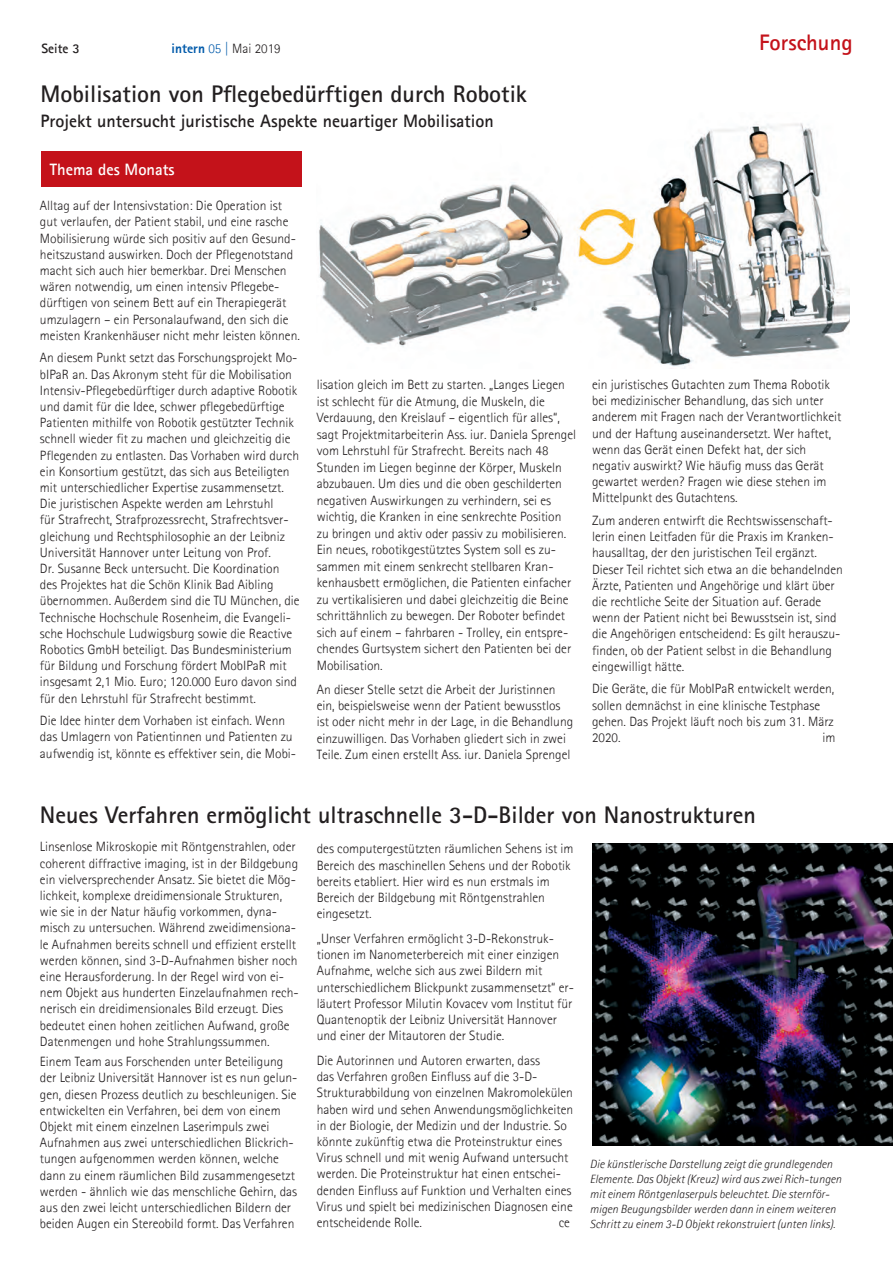
<style>
.page{position:relative;width:893px;height:1263px;background:#fff}
.page>*{position:absolute;margin:0;border:0;box-sizing:border-box;transform-origin:0 0}
.t1{font:700 24px "Rotis Sans Serif Std";color:#231f20}
.t2{font:700 22.5px "Agfa Rotis Sans Serif";color:#c4121a}
.t3{font:700 18px "Agfa Rotis Sans Serif";color:#231f20}
.t4{font:700 16.5px "Agfa Rotis Sans Serif";color:#fff}
.t5{font:300 13.5px/16.2px "Agfa Rotis Sans Serif";color:#231f20}
.t6{font:700 13.5px "Agfa Rotis Sans Serif";color:#231f20}
.t7{font:italic 300 12px/15px "Agfa Rotis Sans Serif";color:#231f20}
.s1{font-weight:800;color:#015aaa}
.s2{color:#015aaa}
</style>
<div class="page">
<img style="left:319px;top:123px;width:531px;height:246px">
<div style="left:38px;top:82px;width:492px;height:52px;background:#fff"></div>
<div style="left:41px;top:152px;width:261px;height:35px;background:#c4121a"></div>
<img style="left:592px;top:844px;width:301px;height:302px">
<p class="t6" style="left:41px;top:40px;width:40px">Seite 3</p>
<p class="t5" style="left:172px;top:40px;width:111px"><span class="s1">intern</span> <span class="s2">05 |</span> Mai 2019</p>
<h2 class="t2" style="left:759px;top:28px;width:95px">Forschung</h2>
<h1 class="t1" style="left:40px;top:79px;width:488px">Mobilisation von Pflegebedürftigen durch Robotik</h1>
<h3 class="t3" style="left:40px;top:110px;width:455px">Projekt untersucht juristische Aspekte neuartiger Mobilisation</h3>
<p class="t4" style="left:50px;top:159px;width:126px">Thema des Monats</p>
<p class="t5" style="left:40px;top:197px;width:261px">Alltag auf der Intensivstation: Die Operation ist gut verlaufen, der Patient stabil, und eine rasche Mobilisierung würde sich positiv auf den Gesund&shy;heitszustand auswirken. Doch der Pflegenotstand macht sich auch hier bemerkbar. Drei Menschen wären notwendig, um einen intensiv Pflegebe&shy;dürftigen von seinem Bett auf ein Therapiegerät umzulagern – ein Personalaufwand, den sich die meisten Krankenhäuser nicht mehr leisten können.</p>
<p class="t5" style="left:40px;top:349px;width:261px">An diesem Punkt setzt das Forschungsprojekt Mo&shy;bIPaR an. Das Akronym steht für die Mobilisation Intensiv-Pflegebedürftiger durch adaptive Robotik und damit für die Idee, schwer pflegebedürftige Patienten mithilfe von Robotik gestützter Technik schnell wieder fit zu machen und gleichzeitig die Pflegenden zu entlasten. Das Vorhaben wird durch ein Konsortium gestützt, das sich aus Beteiligten mit unterschiedlicher Expertise zusammensetzt.<br>Die juristischen Aspekte werden am Lehrstuhl<br>für Strafrecht, Strafprozessrecht, Strafrechtsver&shy;gleichung und Rechtsphilosophie an der Leibniz Universität Hannover unter Leitung von Prof.<br>Dr. Susanne Beck untersucht. Die Koordination des Projektes hat die Schön Klinik Bad Aibling übernommen. Außerdem sind die TU München, die Technische Hochschule Rosenheim, die Evangeli&shy;sche Hochschule Ludwigsburg sowie die Reactive Robotics GmbH beteiligt. Das Bundesministerium für Bildung und Forschung fördert MobIPaR mit insgesamt 2,1 Mio. Euro; 120.000 Euro davon sind für den Lehrstuhl für Strafrecht bestimmt.</p>
<p class="t5" style="left:40px;top:712px;width:258px">Die Idee hinter dem Vorhaben ist einfach. Wenn das Umlagern von Patientinnen und Patienten zu aufwendig ist, könnte es effektiver sein, die Mobi-</p>
<p class="t5" style="left:317px;top:376px;width:261px">lisation gleich im Bett zu starten. „Langes Liegen ist schlecht für die Atmung, die Muskeln, die Verdauung, den Kreislauf – eigentlich für alles“, sagt Projektmitarbeiterin Ass. iur. Daniela Sprengel vom Lehrstuhl für Strafrecht. Bereits nach 48<br>Stunden im Liegen beginne der Körper, Muskeln abzubauen. Um dies und die oben geschilderten negativen Auswirkungen zu verhindern, sei es wichtig, die Kranken in eine senkrechte Position zu bringen und aktiv oder passiv zu mobilisieren.<br>Ein neues, robotikgestütztes System soll es zu&shy;sammen mit einem senkrecht stellbaren Kran&shy;kenhausbett ermöglichen, die Patienten einfacher zu vertikalisieren und dabei gleichzeitig die Beine schrittähnlich zu bewegen. Der Roboter befindet sich auf einem – fahrbaren - Trolley, ein entspre&shy;chendes Gurtsystem sichert den Patienten bei der Mobilisation.</p>
<p class="t5" style="left:317px;top:681px;width:258px">An dieser Stelle setzt die Arbeit der Juristinnen ein, beispielsweise wenn der Patient bewusstlos ist oder nicht mehr in der Lage, in die Behandlung einzuwilligen. Das Vorhaben gliedert sich in zwei Teile. Zum einen erstellt Ass. iur. Daniela Sprengel</p>
<p class="t5" style="left:592px;top:376px;width:251px">ein juristisches Gutachten zum Thema Robotik bei medizinischer Behandlung, das sich unter anderem mit Fragen nach der Verantwortlichkeit und der Haftung auseinandersetzt. Wer haftet, wenn das Gerät einen Defekt hat, der sich negativ auswirkt? Wie häufig muss das Gerät gewartet werden? Fragen wie diese stehen im Mittelpunkt des Gutachtens.</p>
<p class="t5" style="left:592px;top:512px;width:252px">Zum anderen entwirft die Rechtswissenschaft&shy;lerin einen Leitfaden für die Praxis im Kranken&shy;hausalltag, der den juristischen Teil ergänzt.<br>Dieser Teil richtet sich etwa an die behandelnden Ärzte, Patienten und Angehörige und klärt über die rechtliche Seite der Situation auf. Gerade wenn der Patient nicht bei Bewusstsein ist, sind die Angehörigen entscheidend: Es gilt herauszu&shy;finden, ob der Patient selbst in die Behandlung eingewilligt hätte.</p>
<p class="t5" style="left:592px;top:680px;width:244px">Die Geräte, die für MobIPaR entwickelt werden, sollen demnächst in eine klinische Testphase gehen. Das Projekt läuft noch bis zum 31. März 2020.</p>
<p class="t5" style="left:822px;top:729px;width:15px">im</p>
<h1 class="t1" style="left:40px;top:799px;width:717px">Neues Verfahren ermöglicht ultraschnelle 3-D-Bilder von Nanostrukturen</h1>
<p class="t5" style="left:40px;top:838px;width:260px">Linsenlose Mikroskopie mit Röntgenstrahlen, oder coherent diffractive imaging, ist in der Bildgebung ein vielversprechender Ansatz. Sie bietet die Mög&shy;lichkeit, komplexe dreidimensionale Strukturen, wie sie in der Natur häufig vorkommen, dyna&shy;misch zu untersuchen. Während zweidimensiona&shy;le Aufnahmen bereits schnell und effizient erstellt werden können, sind 3-D-Aufnahmen bisher noch eine Herausforderung. In der Regel wird von ei&shy;nem Objekt aus hunderten Einzelaufnahmen rech&shy;nerisch ein dreidimensionales Bild erzeugt. Dies bedeutet einen hohen zeitlichen Aufwand, große Datenmengen und hohe Strahlungssummen.</p>
<p class="t5" style="left:40px;top:1053px;width:259px">Einem Team aus Forschenden unter Beteiligung der Leibniz Universität Hannover ist es nun gelun&shy;gen, diesen Prozess deutlich zu beschleunigen. Sie entwickelten ein Verfahren, bei dem von einem Objekt mit einem einzelnen Laserimpuls zwei Aufnahmen aus zwei unterschiedlichen Blickrich&shy;tungen aufgenommen werden können, welche dann zu einem räumlichen Bild zusammengesetzt werden - ähnlich wie das menschliche Gehirn, das aus den zwei leicht unterschiedlichen Bildern der beiden Augen ein Stereobild formt. Das Verfahren</p>
<p class="t5" style="left:317px;top:840px;width:258px">des computergestützten räumlichen Sehens ist im Bereich des maschinellen Sehens und der Robotik bereits etabliert. Hier wird es nun erstmals im Bereich der Bildgebung mit Röntgenstrahlen eingesetzt.</p>
<p class="t5" style="left:317px;top:930px;width:259px">„Unser Verfahren ermöglicht 3-D-Rekonstruk&shy;tionen im Nanometerbereich mit einer einzigen Aufnahme, welche sich aus zwei Bildern mit unterschiedlichem Blickpunkt zusammensetzt“ er&shy;läutert Professor Milutin Kovacev vom Institut für Quantenoptik der Leibniz Universität Hannover und einer der Mitautoren der Studie.</p>
<p class="t5" style="left:317px;top:1052px;width:258px">Die Autorinnen und Autoren erwarten, dass<br>das Verfahren großen Einfluss auf die 3-D-Strukturabbildung von einzelnen Makromolekülen haben wird und sehen Anwendungsmöglichkeiten in der Biologie, der Medizin und der Industrie. So könnte zukünftig etwa die Proteinstruktur eines Virus schnell und mit wenig Aufwand untersucht werden. Die Proteinstruktur hat einen entschei&shy;denden Einfluss auf Funktion und Verhalten eines Virus und spielt bei medizinischen Diagnosen eine entscheidende Rolle.</p>
<p class="t5" style="left:559px;top:1214px;width:13px">ce</p>
<p class="t7" style="left:590px;top:1157px;width:253px">Die künstlerische Darstellung zeigt die grundlegenden Elemente. Das Objekt (Kreuz) wird aus zwei Rich-tungen mit einem Röntgenlaserpuls beleuchtet. Die sternför&shy;migen Beugungsbilder werden dann in einem weiteren Schritt zu einem 3-D Objekt rekonstruiert (unten links).</p>
</div>
